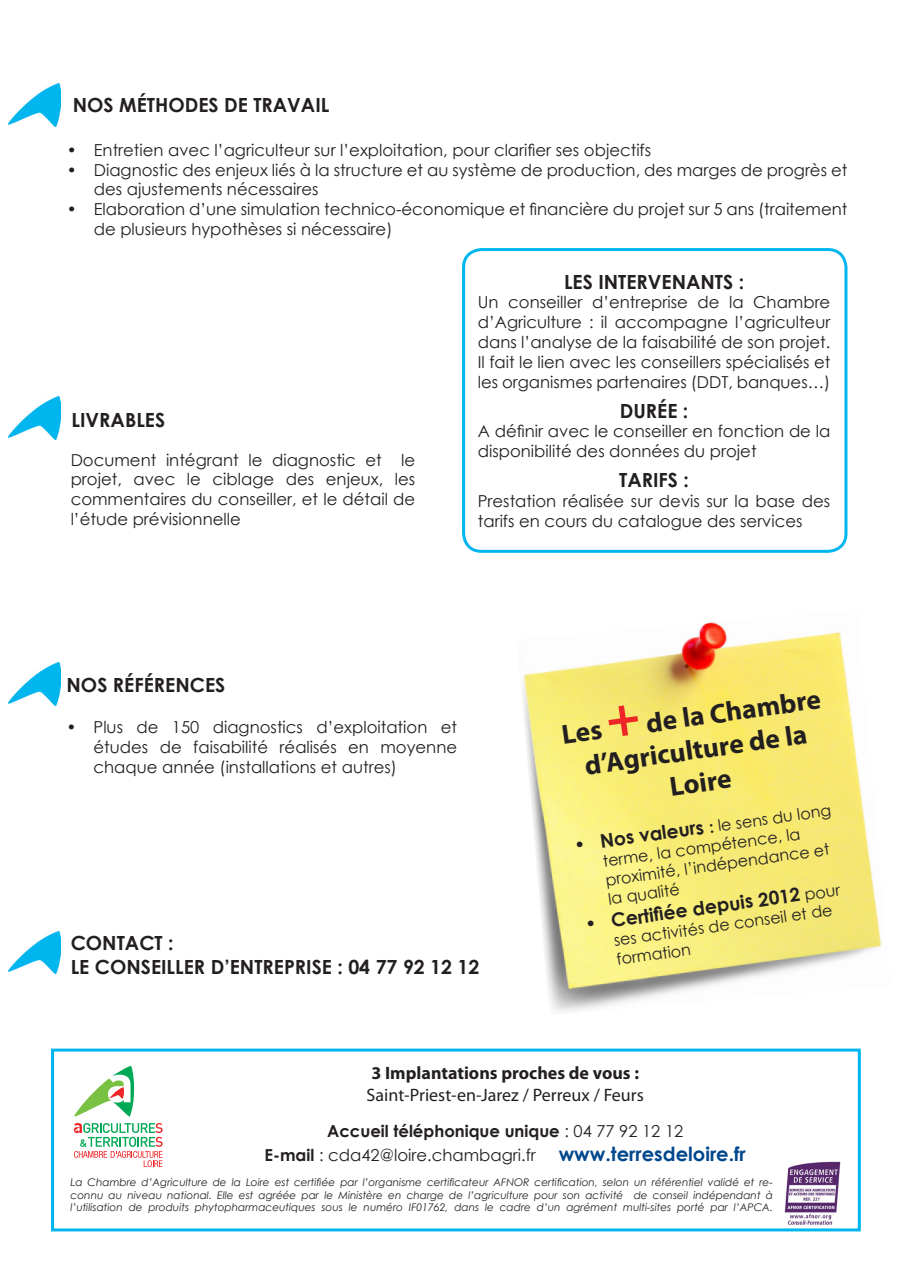
<style>
.page{position:relative;width:910px;height:1280px;background:#fff}
.page>*{position:absolute;margin:0;border:0;box-sizing:border-box;transform-origin:0 0}
.t1{font:700 27.6px/33px "Myriad Pro";color:#231f20;text-align:center}
.t2{font:700 19.5px "Century Gothic";color:#231f20}
.t3{font:700 18.9px "Century Gothic";color:#231f20}
.t4{font:18px "Myriad Pro";color:#231f20}
.t5{font:700 18px "Myriad Pro";color:#231f20}
.t6{font:16.5px/19.8px "Century Gothic";color:#231f20}
.t7{font:700 16.5px "Century Gothic";color:#231f20}
.t8{font:15.9px/19.2px "Century Gothic";color:#231f20}
.t9{font:italic 10.5px/12.6px "Century Gothic";color:#231f20;text-align:justify}
.s1{font-size:56.55px;color:#ee2628}
.s2{font-weight:700;font-size:18.9px}
.s3{font-weight:700}
.s4{font-weight:400;font-size:15.9px}
.s5{font-weight:400}
.s6{font-weight:700;font-size:19.5px;color:#01478d}
</style>
<div class="page">
<svg style="left:74px;top:1123px;width:89px;height:44px"></svg>
<svg style="left:74px;top:1066px;width:60px;height:50px"></svg>
<img style="left:784px;top:1161px;width:56px;height:64px">
<div style="left:51px;top:1048px;width:810px;height:183px;border:3px solid #00b6ef"></div>
<img style="left:523px;top:622px;width:359px;height:390px">
<img style="left:9px;top:84px;width:51px;height:42px">
<img style="left:9px;top:397px;width:51px;height:42px">
<img style="left:9px;top:663px;width:51px;height:42px">
<img style="left:9px;top:931px;width:51px;height:43px">
<div style="left:462px;top:248px;width:385px;height:305px;border:3px solid #00b6ef;border-radius:18px"></div>
<p class="t2" style="left:73px;top:90px;width:258px">NOS MÉTHODES DE TRAVAIL</p>
<p class="t6" style="left:67px;top:140px;width:586px">• Entretien avec l’agriculteur sur l’exploitation, pour clarifier ses objectifs</p>
<p class="t6" style="left:94px;top:160px;width:755px;text-indent:-27px">• Diagnostic des enjeux liés à la structure et au système de production, des marges de progrès et des ajustements nécessaires</p>
<p class="t6" style="left:94px;top:199px;width:755px;text-indent:-27px">• Elaboration d’une simulation technico-économique et financière du projet sur 5 ans (traitement de plusieurs hypothèses si nécessaire)</p>
<p class="t2" style="left:564px;top:267px;width:182px">LES INTERVENANTS :</p>
<p class="t6" style="left:478px;top:292px;width:354px;text-align:justify">Un conseiller d’entreprise de la Chambre d’Agriculture : il accompagne l’agriculteur dans l’analyse de la faisabilité de son projet.<br>Il fait le lien avec les conseillers spécialisés et les organismes partenaires (DDT, banques…)</p>
<p class="t2" style="left:620px;top:396px;width:70px">DURÉE :</p>
<p class="t6" style="left:478px;top:421px;width:354px">A définir avec le conseiller en fonction de la disponibilité des données du projet</p>
<p class="t2" style="left:619px;top:465px;width:71px">TARIFS :</p>
<p class="t6" style="left:478px;top:491px;width:354px">Prestation réalisée sur devis sur la base des tarifs en cours du catalogue des services</p>
<p class="t2" style="left:72px;top:405px;width:95px">LIVRABLES</p>
<p class="t6" style="left:71px;top:449px;width:346px;text-align:justify">Document intégrant le diagnostic et le projet, avec le ciblage des enjeux, les commentaires du conseiller, et le détail de l’étude prévisionnelle</p>
<p class="t2" style="left:67px;top:670px;width:160px">NOS RÉFÉRENCES</p>
<p class="t6" style="left:94px;top:717px;width:365px;text-align:justify;text-indent:-27px">• Plus de 150 diagnostics d’exploitation et études de faisabilité réalisés en moyenne chaque année (installations et autres)</p>
<p class="t2" style="left:71px;top:928px;width:104px">CONTACT :</p>
<p class="t2" style="left:71px;top:952px;width:410px">LE CONSEILLER D’ENTREPRISE : 04 77 92 12 12</p>
<p class="t1" style="left:559px;top:718px;width:263px;rotate:-8deg">Les <span class="s1">+</span> de la Chambre d’Agriculture de la<br>Loire</p>
<p class="t8" style="left:599px;top:832px;width:234px;text-indent:-26px;rotate:-8deg"><span class="s2">• Nos valeurs</span> <span class="s3">:</span> le sens du long terme, la compétence, la proximité, l’indépendance et la qualité</p>
<p class="t3" style="left:583px;top:910px;width:259px;rotate:-8deg">• Certifi ée depuis 2012 <span class="s4">pour</span></p>
<p class="t8" style="left:613px;top:931px;width:222px;rotate:-8deg">ses activités de conseil et de formation</p>
<p class="t5" style="left:371px;top:1061px;width:269px">3 Implantations proches de vous :</p>
<p class="t4" style="left:367px;top:1083px;width:279px">Saint-Priest-en-Jarez / Perreux / Feurs</p>
<p class="t7" style="left:327px;top:1119px;width:358px">Accueil téléphonique unique <span class="s5">: 04 77 92 12 12</span></p>
<p class="t6" style="left:265px;top:1144px;width:483px"><span class="s3">E-mail</span> : cda42@loire.chambagri.fr <span class="s6">www.terresdeloire.fr</span></p>
<p class="t9" style="left:71px;top:1176px;width:704px">La Chambre d’Agriculture de la Loire est certifiée par l’organisme certificateur AFNOR certification, selon un référentiel validé et re&shy;connu au niveau national. Elle est agréée par le Ministère en charge de l’agriculture pour son activité de conseil indépendant à l’utilisation de produits phytopharmaceutiques sous le numéro IF01762, dans le cadre d’un agrément multi-sites porté par l’APCA.</p>
</div>
